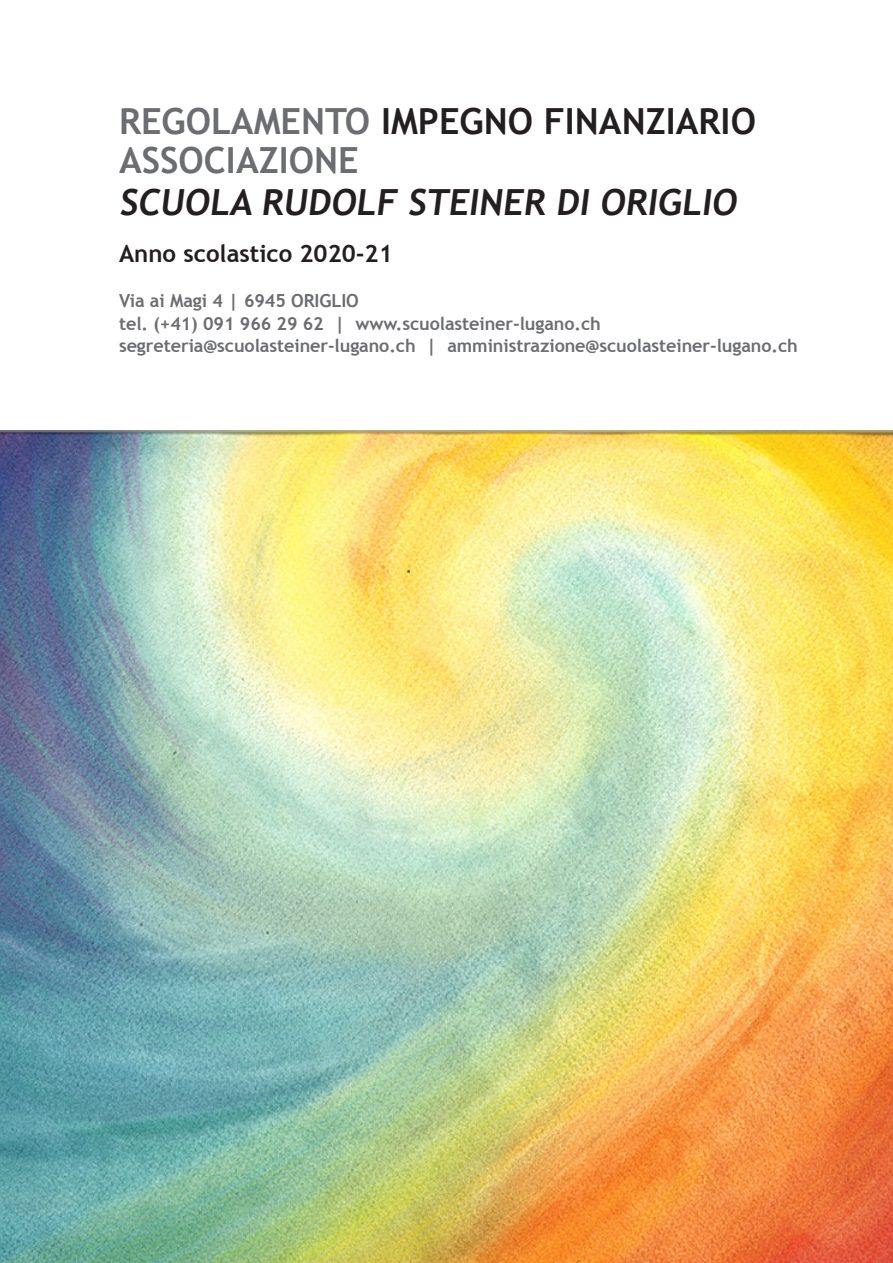
<style>
.page{position:relative;width:893px;height:1263px;background:#fff}
.page>*{position:absolute;margin:0;border:0;box-sizing:border-box;transform-origin:0 0}
.t1{font:700 36px "Trebuchet MS";color:#231f20}
.t2{font:700 36px "Trebuchet MS";color:#6c6d70}
.t3{font:700 24px "Trebuchet MS";color:#231f20}
.t4{font:700 18px "Trebuchet MS";letter-spacing:-.005em;color:#6c6d70}
.s1{color:#6c6d70}
</style>
<div class="page">
<img style="left:0;top:431px;width:893px;height:832px">
<p class="t1" style="left:119px;top:99px;width:638px"><span class="s1">REGOLAMENTO</span> IMPEGNO FINANZIARIO</p>
<p class="t2" style="left:119px;top:138px;width:241px">ASSOCIAZIONE</p>
<p class="t1" style="left:119px;top:180px;width:624px">SCUOLA RUDOLF STEINER DI ORIGLIO</p>
<p class="t3" style="left:119px;top:238px;width:275px">Anno scolastico 2020-21</p>
<p class="t4" style="left:119px;top:289px;width:241px">Via ai Magi 4 | 6945 ORIGLIO</p>
<p class="t4" style="left:119px;top:312px;width:483px">tel. (+41) 091 966 29 62 | www.scuolasteiner-lugano.ch</p>
<p class="t4" style="left:119px;top:334px;width:680px">segreteria@scuolasteiner-lugano.ch | amministrazione@scuolasteiner-lugano.ch</p>
</div>
